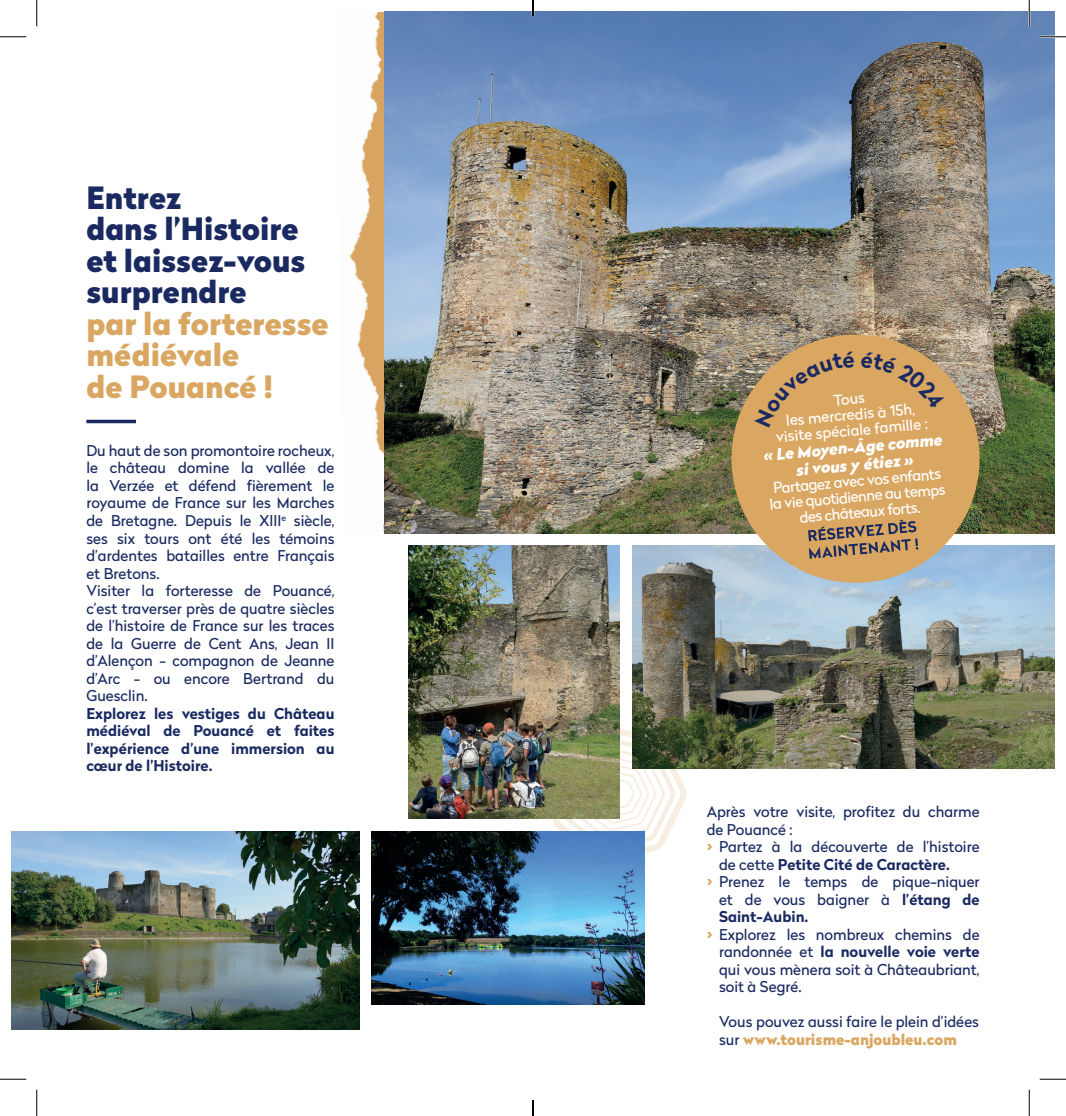
<style>
.page{position:relative;width:1066px;height:1116px;background:#fff}
.page>*{position:absolute;margin:0;border:0;box-sizing:border-box;transform-origin:0 0}
.t1{font:900 30.62px/31.5px "Radikal";color:#1a2a61}
.t2{font:900 30.62px/31.5px "Radikal";color:#d9a762}
.t3{font:italic 900 15.75px/17.5px "Radikal";color:#fff;text-align:center}
.t4{font:14.88px/17.5px "Radikal";color:#1a2a61}
.t5{font:700 14.88px/17.5px "Radikal";color:#1a2a61;text-align:justify}
.t6{font:14.88px/15.8px "Radikal";color:#fff;text-align:center}
.s1{font-weight:700;color:#d9a762}
.s2{font-weight:400}
.s3{font-weight:700}
.s4{font-weight:900;color:#d9a762}
</style>
<div class="page">
<svg style="left:553px;top:729px;width:134px;height:132px"></svg>
<img style="left:350px;top:12px;width:34px;height:520px">
<img style="left:384px;top:12px;width:670px;height:521px">
<img style="left:409px;top:545px;width:211px;height:273px">
<img style="left:12px;top:831px;width:347px;height:198px">
<svg style="left:86px;top:419px;width:50px;height:4px"></svg>
<img style="left:632px;top:545px;width:422px;height:223px">
<img style="left:372px;top:830px;width:272px;height:174px">
<img style="left:726px;top:329px;width:259px;height:259px">
<hr style="left:1039px;top:36px;width:27px;height:2px;background:#fff">
<hr style="left:1028px;top:0;width:2px;height:26px;background:#fff">
<svg style="left:0;top:36px;width:26px;height:1px"></svg>
<svg style="left:1039px;top:36px;width:27px;height:1px"></svg>
<svg style="left:0;top:1078px;width:26px;height:1px"></svg>
<svg style="left:1039px;top:1078px;width:27px;height:1px"></svg>
<svg style="left:36px;top:0;width:1px;height:26px"></svg>
<svg style="left:36px;top:1089px;width:1px;height:26px"></svg>
<svg style="left:1029px;top:0;width:1px;height:26px"></svg>
<svg style="left:1029px;top:1089px;width:1px;height:26px"></svg>
<svg style="left:532px;top:0;width:2px;height:16px"></svg>
<svg style="left:532px;top:1100px;width:2px;height:15px"></svg>
<svg style="left:752px;top:351px;width:207px;height:211px;background:#d1a365"></svg>
<h1 class="t1" style="left:86px;top:181px;width:220px">Entrez<br>dans l’Histoire et laissez-vous surprendre</h1>
<h1 class="t2" style="left:86px;top:307px;width:244px">par la forteresse médiévale<br>de Pouancé !</h1>
<p class="t4" style="left:86px;top:441px;width:250px">Du haut de son promontoire rocheux, le château domine la vallée de la Verzée et défend fièrement le royaume de France sur les Marches de Bretagne. Depuis le XIII<sup>e</sup> siècle, ses six tours ont été les témoins d’ardentes batailles entre Français et Bretons.<br>Visiter la forteresse de Pouancé, c’est traverser près de quatre siècles de l’histoire de France sur les traces de la Guerre de Cent Ans, Jean II d’Alençon - compagnon de Jeanne d’Arc - ou encore Bertrand du<br>Guesclin.</p>
<p class="t5" style="left:86px;top:704px;width:250px">Explorez les vestiges du Château médiéval de Pouancé et faites l’expérience d’une immersion au cœur de l’Histoire.</p>
<p class="t6" style="left:772px;top:397px;width:154px;rotate:-5deg">Tous<br>les mercredis à 15h, visite spéciale famille :</p>
<p class="t3" style="left:763px;top:446px;width:181px;rotate:-5deg">« Le Moyen-Âge comme si vous y étiez »</p>
<p class="t6" style="left:767px;top:480px;width:178px;rotate:-5deg">Partagez avec vos enfants la vie quotidienne au temps des châteaux forts.</p>
<p class="t4" style="left:706px;top:802px;width:274px">Après votre visite, profitez du charme</p>
<p class="t4" style="left:706px;top:820px;width:87px">de Pouancé :</p>
<p class="t4" style="left:706px;top:837px;width:274px"><span class="s1">&gt;</span> Partez à la découverte de l’histoire</p>
<p class="t5" style="left:719px;top:855px;width:232px"><span class="s2">de cette</span> Petite Cité de Caractère.</p>
<p class="t4" style="left:706px;top:872px;width:274px"><span class="s1">&gt;</span> Prenez le temps de pique-niquer</p>
<p class="t4" style="left:719px;top:890px;width:262px">et de vous baigner à <span class="s3">l’étang de</span></p>
<p class="t5" style="left:719px;top:907px;width:91px">Saint-Aubin.</p>
<p class="t4" style="left:706px;top:925px;width:274px"><span class="s1">&gt;</span> Explorez les nombreux chemins de</p>
<p class="t5" style="left:719px;top:942px;width:262px"><span class="s2">randonnée et</span> la nouvelle voie verte</p>
<p class="t4" style="left:719px;top:960px;width:262px">qui vous mènera soit à Châteaubriant,</p>
<p class="t4" style="left:719px;top:977px;width:84px">soit à Segré.</p>
<p class="t4" style="left:719px;top:1012px;width:261px">Vous pouvez aussi faire le plein d’idées sur <span class="s4">www.tourisme-anjoubleu.com</span></p>
</div>
